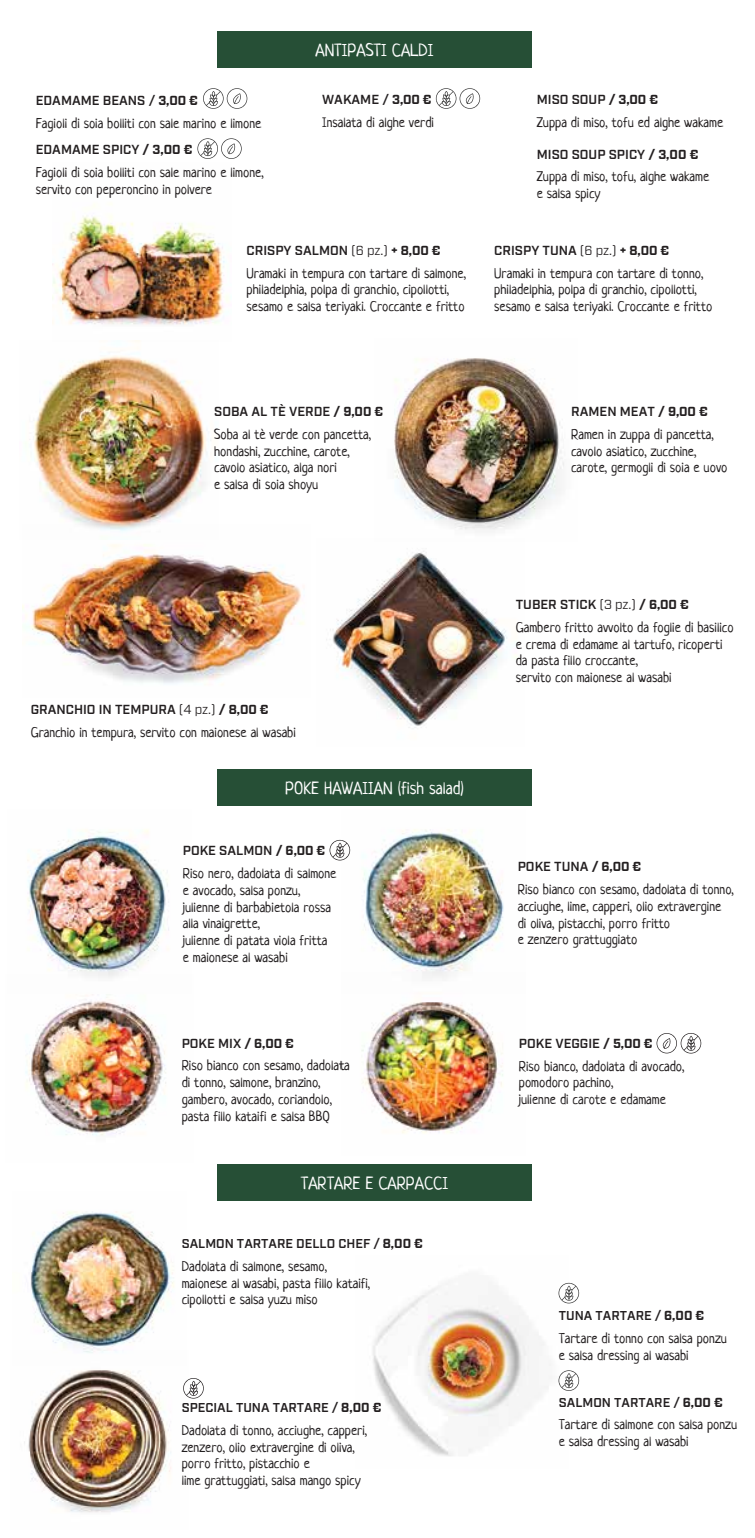
<style>
.page{position:relative;width:755px;height:1538px;background:#fff}
.page>*{position:absolute;margin:0;border:0;box-sizing:border-box;transform-origin:0 0}
.t1{font:17.5px "Neucha";color:#fff}
.t2{font:14px/16.8px "Neucha";color:#231f20}
.t3{font:600 13.12px "Industry";color:#231f20}
.t4{font:600 12.78px "Industry";color:#231f20}
.s1{font-weight:700}
.s2{font-weight:400}
.s3{font-size:13.12px}
.s4{font-weight:700;font-size:13.12px}
</style>
<div class="page">
<img style="left:373px;top:1283px;width:195px;height:173px">
<img style="left:25px;top:994px;width:141px;height:142px">
<img style="left:341px;top:829px;width:163px;height:143px">
<img style="left:27px;top:829px;width:142px;height:149px">
<img style="left:326px;top:551px;width:191px;height:177px">
<img style="left:24px;top:1370px;width:147px;height:143px">
<img style="left:30px;top:1211px;width:144px;height:142px">
<img style="left:22px;top:544px;width:282px;height:140px">
<img style="left:394px;top:358px;width:170px;height:172px">
<img style="left:53px;top:204px;width:176px;height:121px">
<div style="left:217px;top:32px;width:314px;height:36px;background:#264f36"></div>
<div style="left:217px;top:769px;width:314px;height:37px;background:#264f36"></div>
<div style="left:217px;top:1164px;width:314px;height:37px;background:#264f36"></div>
<img style="left:29px;top:340px;width:182px;height:192px">
<img style="left:361px;top:972px;width:142px;height:162px">
<svg style="left:435px;top:88px;width:45px;height:21px"></svg>
<svg style="left:203px;top:88px;width:44px;height:21px"></svg>
<svg style="left:197px;top:138px;width:44px;height:21px"></svg>
<svg style="left:558px;top:1370px;width:20px;height:21px"></svg>
<svg style="left:558px;top:1283px;width:20px;height:20px"></svg>
<svg style="left:656px;top:1033px;width:44px;height:20px"></svg>
<svg style="left:329px;top:840px;width:21px;height:20px"></svg>
<svg style="left:183px;top:1378px;width:21px;height:20px"></svg>
<p class="t1" style="left:315px;top:39px;width:120px">ANTIPASTI CALDI</p>
<p class="t3" style="left:36px;top:93px;width:164px">EDAMAME BEANS / <span class="s1">3,00 €</span></p>
<p class="t2" style="left:36px;top:115px;width:227px">Fagioli di soia bolliti con sale marino e limone</p>
<p class="t3" style="left:36px;top:142px;width:158px">EDAMAME SPICY <span class="s1">/ 3,00 €</span></p>
<p class="t2" style="left:36px;top:164px;width:229px">Fagioli di soia bolliti con sale marino e limone, servito con peperoncino in polvere</p>
<p class="t3" style="left:322px;top:91px;width:111px">WAKAME / <span class="s1">3,00 €</span></p>
<p class="t2" style="left:322px;top:113px;width:113px">Insalata di alghe verdi</p>
<p class="t3" style="left:536px;top:92px;width:123px">MISO SOUP <span class="s1">/ 3,00 €</span></p>
<p class="t2" style="left:536px;top:114px;width:188px">Zuppa di miso, tofu ed alghe wakame</p>
<p class="t3" style="left:536px;top:146px;width:163px">MISO SOUP SPICY <span class="s1">/ 3,00 €</span></p>
<p class="t2" style="left:536px;top:168px;width:174px">Zuppa di miso, tofu, alghe wakame e salsa spicy</p>
<p class="t3" style="left:246px;top:242px;width:195px">CRISPY SALMON <span class="s2">(6 pz.)</span> <span class="s1">+ 8,00 €</span></p>
<p class="t2" style="left:246px;top:264px;width:221px">Uramaki in tempura con tartare di salmone, philadelphia, polpa di granchio, cipollotti, sesamo e salsa teriyaki. Croccante e fritto</p>
<p class="t3" style="left:494px;top:242px;width:176px">CRISPY TUNA <span class="s2">(6 pz.)</span> <span class="s1">+ 8,00 €</span></p>
<p class="t2" style="left:494px;top:264px;width:219px">Uramaki in tempura con tartare di tonno, philadelphia, polpa di granchio, cipollotti, sesamo e salsa teriyaki. Croccante e fritto</p>
<p class="t3" style="left:214px;top:404px;width:170px">SOBA AL TÈ VERDE <span class="s1">/ 9,00 €</span></p>
<p class="t2" style="left:214px;top:426px;width:158px">Soba al tè verde con pancetta, hondashi, zucchine, carote, cavolo asiatico, alga nori<br>e salsa di soia shoyu</p>
<p class="t3" style="left:570px;top:404px;width:138px">RAMEN MEAT <span class="s1">/ 9,00 €</span></p>
<p class="t2" style="left:570px;top:426px;width:158px">Ramen in zuppa di pancetta, cavolo asiatico, zucchine, carote, germogli di soia e uovo</p>
<p class="t3" style="left:31px;top:702px;width:239px">GRANCHIO IN TEMPURA <span class="s2">(4 pz.)</span> <span class="s1">/ 8,00 €</span></p>
<p class="t2" style="left:31px;top:724px;width:266px">Granchio in tempura, servito con maionese al wasabi</p>
<p class="t1" style="left:285px;top:777px;width:180px">POKE HAWAIIAN (fish salad)</p>
<p class="t3" style="left:183px;top:843px;width:144px">POKE SALMON <span class="s1">/ 6,00 €</span></p>
<p class="t2" style="left:183px;top:865px;width:155px">Riso nero, dadolata di salmone e avocado, salsa ponzu, julienne di barbabietola rossa alla vinaigrette,<br>julienne di patata viola fritta e maionese al wasabi</p>
<p class="t3" style="left:181px;top:1035px;width:114px">POKE MIX <span class="s1">/ 6,00 €</span></p>
<p class="t2" style="left:181px;top:1057px;width:170px">Riso bianco con sesamo, dadolata di tonno, salmone, branzino, gambero, avocado, coriandolo, pasta fillo kataifi e salsa BBQ</p>
<p class="t1" style="left:300px;top:1172px;width:149px">TARTARE E CARPACCI</p>
<p class="t4" style="left:181px;top:1236px;width:243px">SALMON TARTARE DELLO CHEF <span class="s3">/</span> <span class="s4">8,00 €</span></p>
<p class="t2" style="left:181px;top:1257px;width:190px">Dadolata di salmone, sesamo, maionese al wasabi, pasta fillo kataifi, cipollotti e salsa yuzu miso</p>
<p class="t4" style="left:181px;top:1400px;width:201px">SPECIAL TUNA TARTARE <span class="s3">/</span> <span class="s4">8,00 €</span></p>
<p class="t2" style="left:181px;top:1421px;width:187px">Dadolata di tonno, acciughe, capperi, zenzero, olio extravergine di oliva, porro fritto, pistacchio e<br>lime grattuggiati, salsa mango spicy</p>
<p class="t3" style="left:515px;top:597px;width:174px">TUBER STICK <span class="s2">(3 pz.)</span> <span class="s1">/ 6,00 €</span></p>
<p class="t2" style="left:515px;top:619px;width:219px">Gambero fritto avvolto da foglie di basilico e crema di edamame al tartufo, ricoperti da pasta fillo croccante,<br>servito con maionese al wasabi</p>
<p class="t3" style="left:517px;top:859px;width:125px">POKE TUNA <span class="s1">/ 6,00 €</span></p>
<p class="t2" style="left:517px;top:881px;width:217px">Riso bianco con sesamo, dadolata di tonno, acciughe, lime, capperi, olio extravergine<br>di oliva, pistacchi, porro fritto<br>e zenzero grattuggiato</p>
<p class="t3" style="left:518px;top:1035px;width:135px">POKE VEGGIE <span class="s1">/ 5,00 €</span></p>
<p class="t2" style="left:518px;top:1057px;width:167px">Riso bianco, dadolata di avocado, pomodoro pachino,<br>julienne di carote e edamame</p>
<p class="t4" style="left:558px;top:1308px;width:147px">TUNA TARTARE <span class="s3">/</span> <span class="s4">6,00 €</span></p>
<p class="t2" style="left:558px;top:1330px;width:169px">Tartare di tonno con salsa ponzu e salsa dressing al wasabi</p>
<p class="t4" style="left:558px;top:1394px;width:165px">SALMON TARTARE <span class="s3">/</span> <span class="s4">6,00 €</span></p>
<p class="t2" style="left:558px;top:1416px;width:180px">Tartare di salmone con salsa ponzu e salsa dressing al wasabi</p>
</div>
